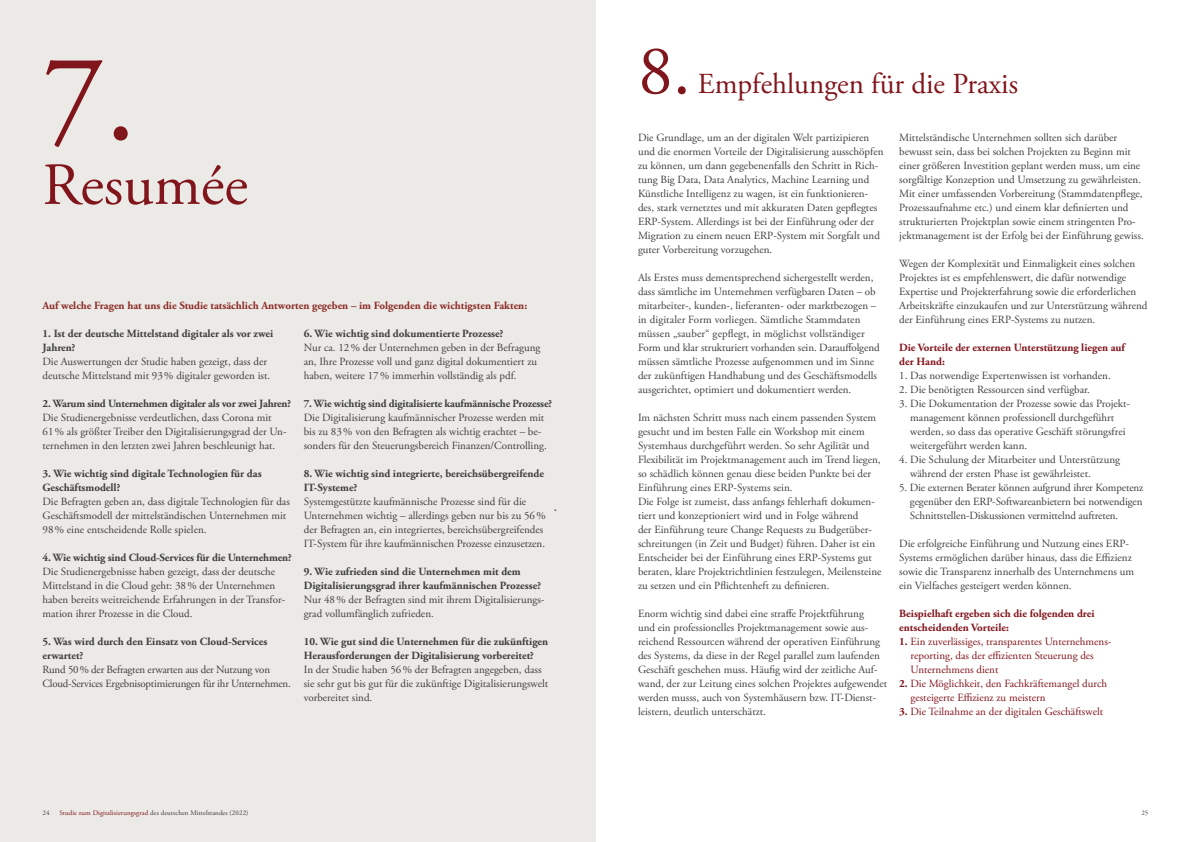
<style>
.page{position:relative;width:1191px;height:842px;background:#fff}
.page>*{position:absolute;margin:0;border:0;box-sizing:border-box;transform-origin:0 0}
.Head_35_pt{font:125px "Adobe Garamond Pro";color:#81151c}
.Head_35_pt-2{font:70px "Adobe Garamond Pro";color:#81151c}
.Head_35_pt-3{font:59.7px "Adobe Garamond Pro";color:#81151c}
.Head_35_pt-4{font:29px "Adobe Garamond Pro";color:#81151c}
.Fließtext{font:11px/14px "Adobe Garamond Pro";color:#3e3e3f}
.Fließtext-2{font:700 11px/14px "Adobe Garamond Pro";color:#3e3e3f}
.Fließtext-3{font:11px/14px "Adobe Garamond Pro";color:#81151c}
.Fließtext-4{font:700 11px/14px "Adobe Garamond Pro";color:#81151c}
.Fließtext-5{font:11px/14px "Adobe Garamond Pro";letter-spacing:-.02em;color:#3e3e3f}
.Fließtext-6{font:700 11px "Adobe Garamond Pro";color:#8b2b28}
.Fließtext-7{font:700 11px "Adobe Garamond Pro";letter-spacing:-.02em;color:#3e3e3f}
.t1{font:7px "Adobe Garamond Pro";letter-spacing:.01em;color:#3e3e3f}
.s1{font-weight:700}
.s2{color:#81151c}
</style>
<div class="page">
<div style="left:0;top:0;width:595px;height:842px;background:#eceae6"></div>
<p class="Head_35_pt" style="left:43px;top:24px;width:95px">7.</p>
<p class="Head_35_pt-3" style="left:43px;top:149px;width:207px">Resumée</p>
<p class="Fließtext-6" style="left:43px;top:299px;width:486px">Auf welche Fragen hat uns die Studie tatsächlich Antworten gegeben – im Folgenden die wichtigsten Fakten:</p>
<p class="Fließtext-2" style="left:43px;top:326px;width:232px">1. Ist der deutsche Mittelstand digitaler als vor zwei<br>Jahren?</p>
<p class="Fließtext" style="left:43px;top:354px;width:229px">Die Auswertungen der Studie haben gezeigt, dass der deutsche Mittelstand mit 93% digitaler geworden ist.</p>
<p class="Fließtext-7" style="left:43px;top:397px;width:250px">2. Warum sind Unternehmen digitaler als vor zwei Jahren?</p>
<p class="Fließtext" style="left:43px;top:410px;width:245px">Die Studienergebnisse verdeutlichen, dass Corona mit<br>61% als größter Treiber den Digitalisierungsgrad der Un&shy;ternehmen in den letzten zwei Jahren beschleunigt hat.</p>
<p class="Fließtext-2" style="left:43px;top:466px;width:221px">3. Wie wichtig sind digitale Technologien für das<br>Geschäftsmodell?</p>
<p class="Fließtext" style="left:43px;top:494px;width:249px">Die Befragten geben an, dass digitale Technologien für das<br>Geschäftsmodell der mittelständischen Unternehmen mit<br>98% eine entscheidende Rolle spielen.</p>
<p class="Fließtext-2" style="left:43px;top:550px;width:251px">4. Wie wichtig sind Cloud-Services für die Unternehmen?</p>
<p class="Fließtext" style="left:43px;top:564px;width:244px">Die Studienergebnisse haben gezeigt, dass der deutsche Mittelstand in die Cloud geht: 38% der Unternehmen haben bereits weitreichende Erfahrungen in der Transfor&shy;mation ihrer Prozesse in die Cloud.</p>
<p class="Fließtext-2" style="left:43px;top:634px;width:226px">5. Was wird durch den Einsatz von Cloud-Services erwartet?</p>
<p class="Fließtext-5" style="left:43px;top:662px;width:250px">Rund 50% der Befragten erwarten aus der Nutzung von<br>Cloud-Services Ergebnisoptimierungen für ihr Unternehmen.</p>
<p class="Fließtext-2" style="left:304px;top:326px;width:201px">6. Wie wichtig sind dokumentierte Prozesse?</p>
<p class="Fließtext" style="left:304px;top:340px;width:238px">Nur ca. 12% der Unternehmen geben in der Befragung an, Ihre Prozesse voll und ganz digital dokumentiert zu haben, weitere 17% immerhin vollständig als pdf.</p>
<p class="Fließtext-2" style="left:304px;top:396px;width:250px">7. Wie wichtig sind digitalisierte kaufmännische Prozesse?</p>
<p class="Fließtext" style="left:304px;top:410px;width:245px">Die Digitalisierung kaufmännischer Prozesse werden mit bis zu 83% von den Befragten als wichtig erachtet – be&shy;sonders für den Steuerungsbereich Finanzen/Controlling.</p>
<p class="Fließtext-2" style="left:304px;top:466px;width:242px">8. Wie wichtig sind integrierte, bereichsübergreifende<br>IT-Systeme?</p>
<p class="Fließtext" style="left:304px;top:494px;width:243px">Systemgestützte kaufmännische Prozesse sind für die Unternehmen wichtig – allerdings geben nur bis zu 56% der Befragten an, ein integriertes, bereichsübergreifendes IT-System für ihre kaufmännischen Prozesse einzusetzen.</p>
<p class="Fließtext-2" style="left:304px;top:564px;width:239px">9. Wie zufrieden sind die Unternehmen mit dem<br>Digitalisierungsgrad ihrer kaufmännischen Prozesse?</p>
<p class="Fließtext" style="left:304px;top:592px;width:242px">Nur 48% der Befragten sind mit ihrem Digitalisierungs&shy;grad vollumfänglich zufrieden.</p>
<p class="Fließtext-2" style="left:304px;top:634px;width:246px">10. Wie gut sind die Unternehmen für die zukünftigen<br>Herausforderungen der Digitalisierung vorbereitet?</p>
<p class="Fließtext" style="left:304px;top:662px;width:246px">In der Studie haben 56% der Befragten angegeben, dass sie sehr gut bis gut für die zukünftige Digitalisierungswelt vorbereitet sind.</p>
<p class="Head_35_pt-2" style="left:638px;top:29px;width:54px">8.</p>
<p class="Head_35_pt-4" style="left:698px;top:67px;width:322px">Empfehlungen für die Praxis</p>
<p class="Fließtext" style="left:899px;top:130px;width:246px">Mittelständische Unternehmen sollten sich darüber bewusst sein, dass bei solchen Projekten zu Beginn mit einer größeren Investition geplant werden muss, um eine sorgfältige Konzeption und Umsetzung zu gewährleisten.<br>Mit einer umfassenden Vorbereitung (Stammdatenpflege, Prozessaufnahme etc.) und einem klar definierten und strukturierten Projektplan sowie einem stringenten Pro&shy;jektmanagement ist der Erfolg bei der Einführung gewiss.</p>
<p class="Fließtext" style="left:899px;top:256px;width:250px">Wegen der Komplexität und Einmaligkeit eines solchen Projektes ist es empfehlenswert, die dafür notwendige Expertise und Projekterfahrung sowie die erforderlichen Arbeitskräfte einzukaufen und zur Unterstützung während der Einführung eines ERP-Systems zu nutzen.</p>
<p class="Fließtext-4" style="left:899px;top:340px;width:227px">Die Vorteile der externen Unterstützung liegen auf der Hand:</p>
<p class="Fließtext" style="left:899px;top:368px;width:213px">1. Das notwendige Expertenwissen ist vorhanden.</p>
<p class="Fließtext" style="left:899px;top:382px;width:192px">2. Die benötigten Ressourcen sind verfügbar.</p>
<p class="Fließtext" style="left:910px;top:396px;width:221px;text-indent:-11px">3. Die Dokumentation der Prozesse sowie das Projekt&shy;management können professionell durchgeführt werden, so dass das operative Geschäft störungsfrei weitergeführt werden kann.</p>
<p class="Fließtext" style="left:910px;top:452px;width:211px;text-indent:-11px">4. Die Schulung der Mitarbeiter und Unterstützung während der ersten Phase ist gewährleistet.</p>
<p class="Fließtext" style="left:910px;top:480px;width:235px;text-align:justify;text-indent:-11px">5. Die externen Berater können aufgrund ihrer Kompetenz gegenüber den ERP-Softwareanbietern bei notwendigen Schnittstellen-Diskussionen vermittelnd auftreten.</p>
<p class="Fließtext" style="left:899px;top:536px;width:236px">Die erfolgreiche Einführung und Nutzung eines ERP-Systems ermöglichen darüber hinaus, dass die Effizienz sowie die Transparenz innerhalb des Unternehmens um ein Vielfaches gesteigert werden können.</p>
<p class="Fließtext-4" style="left:899px;top:606px;width:197px">Beispielhaft ergeben sich die folgenden drei entscheidenden Vorteile:</p>
<p class="Fließtext-3" style="left:910px;top:634px;width:202px;text-indent:-11px"><span class="s1">1.</span> Ein zuverlässiges, transparentes Unternehmens&shy;reporting, das der effizienten Steuerung des<br>Unternehmens dient</p>
<p class="Fließtext-3" style="left:910px;top:676px;width:198px;text-indent:-11px"><span class="s1">2.</span> Die Möglichkeit, den Fachkräftemangel durch gesteigerte Effizienz zu meistern</p>
<p class="Fließtext-3" style="left:899px;top:704px;width:205px"><span class="s1">3.</span> Die Teilnahme an der digitalen Geschäftswelt</p>
<p class="Fließtext" style="left:638px;top:130px;width:247px">Die Grundlage, um an der digitalen Welt partizipieren und die enormen Vorteile der Digitalisierung ausschöpfen zu können, um dann gegebenenfalls den Schritt in Rich&shy;tung Big Data, Data Analytics, Machine Learning und Künstliche Intelligenz zu wagen, ist ein funktionieren&shy;des, stark vernetztes und mit akkuraten Daten gepflegtes ERP-System. Allerdings ist bei der Einführung oder der Migration zu einem neuen ERP-System mit Sorgfalt und guter Vorbereitung vorzugehen.</p>
<p class="Fließtext" style="left:638px;top:270px;width:243px">Als Erstes muss dementsprechend sichergestellt werden, dass sämtliche im Unternehmen verfügbaren Daten – ob mitarbeiter-, kunden-, lieferanten- oder marktbezogen – in digitaler Form vorliegen. Sämtliche Stammdaten müssen „sauber“ gepflegt, in möglichst vollständiger Form und klar strukturiert vorhanden sein. Darauffolgend müssen sämtliche Prozesse aufgenommen und im Sinne der zukünftigen Handhabung und des Geschäftsmodells ausgerichtet, optimiert und dokumentiert werden.</p>
<p class="Fließtext" style="left:638px;top:410px;width:244px">Im nächsten Schritt muss nach einem passenden System gesucht und im besten Falle ein Workshop mit einem Systemhaus durchgeführt werden. So sehr Agilität und Flexibilität im Projektmanagement auch im Trend liegen, so schädlich können genau diese beiden Punkte bei der Einführung eines ERP-Systems sein.</p>
<p class="Fließtext" style="left:638px;top:494px;width:245px">Die Folge ist zumeist, dass anfangs fehlerhaft dokumen&shy;tiert und konzeptioniert wird und in Folge während<br>der Einführung teure Change Requests zu Budgetüber&shy;schreitungen (in Zeit und Budget) führen. Daher ist ein Entscheider bei der Einführung eines ERP-Systems gut beraten, klare Projektrichtlinien festzulegen, Meilensteine zu setzen und ein Pflichtenheft zu definieren.</p>
<p class="Fließtext" style="left:638px;top:606px;width:251px">Enorm wichtig sind dabei eine straffe Projektführung<br>und ein professionelles Projektmanagement sowie aus&shy;reichend Ressourcen während der operativen Einführung des Systems, da diese in der Regel parallel zum laufenden Geschäft geschehen muss. Häufig wird der zeitliche Auf&shy;wand, der zur Leitung eines solchen Projektes aufgewendet werden musss, auch von Systemhäusern bzw. IT-Dienst&shy;leistern, deutlich unterschätzt.</p>
<p class="t1" style="left:43px;top:809px;width:9px">24</p>
<p class="t1" style="left:60px;top:809px;width:190px"><span class="s2">Studie zum Digitalisierungsgrad</span> des deutschen Mittelstandes (2022)</p>
<p class="t1" style="left:1141px;top:809px;width:9px">25</p>
</div>
